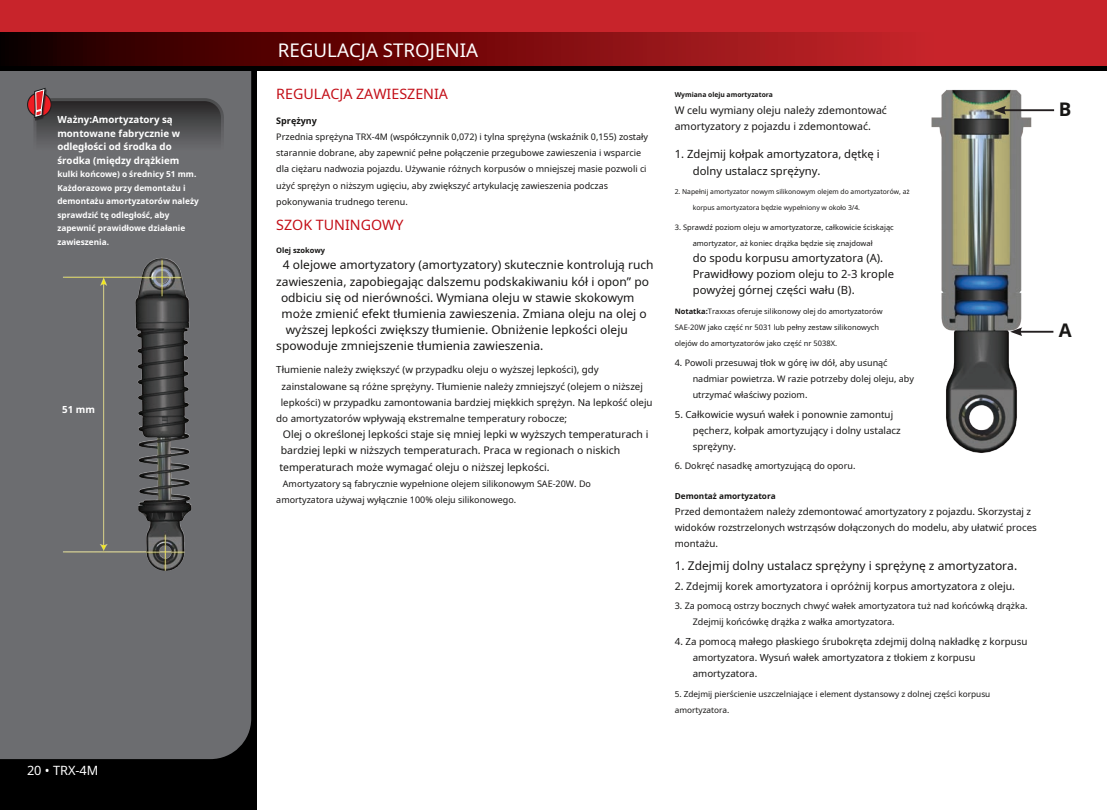
<style>
.page{position:relative;width:1107px;height:810px;background:#fff}
.page>*{position:absolute;margin:0;border:0;box-sizing:border-box;transform-origin:0 0}
.t1{font:18.75px "Noto Sans";color:#fff}
.t2{font:700 18.75px "Noto Sans";color:#171615}
.t3{font:14.25px "Noto Sans";color:#c30e17}
.t4{font:12.75px "Noto Sans";color:#fff}
.t5{font:12px "Noto Sans";color:#171615}
.t6{font:11.25px/16.2px "Noto Sans";color:#171615}
.t7{font:10.5px/16.2px "Noto Sans";color:#171615}
.t8{font:9.75px/16.2px "Noto Sans";color:#171615}
.t9{font:700 9.75px/13.5px "Noto Sans";color:#fff}
.t10{font:9px/16.2px "Noto Sans";color:#171615}
.t11{font:700 9px "Noto Sans";color:#171615}
.t12{font:700 8.25px/13.5px "Noto Sans";color:#fff}
.t13{font:8.25px/16.2px "Noto Sans";color:#171615}
.t14{font:700 8.25px "Noto Sans";color:#171615}
.t15{font:7.5px/16.2px "Noto Sans";color:#171615;text-align:center}
.t16{font:700 7.5px "Noto Sans";color:#171615}
.t17{font:6.75px "Noto Sans";color:#171615}
.t18{font:700 6.75px "Noto Sans";color:#171615}
.s1{font-weight:700}
</style>
<div class="page">
<div style="left:0;top:13px;width:256px;height:797px;background:#000"></div>
<div style="left:0;top:71px;width:251px;height:688px;background:#6c6d70"></div>
<div style="left:0;top:0;width:1107px;height:70px;background:#000"></div>
<div style="left:0;top:0;width:1107px;height:51px;background:#c8242b"></div>
<svg style="left:0;top:32px;width:1107px;height:34px;background:#7f0f12"></svg>
<div style="left:33px;top:98px;width:191px;height:72px;border:3px solid #fff;border-radius:18px"></div>
<svg style="left:28px;top:93px;width:23px;height:23px"></svg>
<div style="left:27px;top:92px;width:25px;height:25px;border:1px solid #231f20;border-radius:50%"></div>
<svg style="left:32px;top:86px;width:190px;height:82px;background:#5a5759"></svg>
<img style="left:931px;top:89px;width:124px;height:364px">
<hr style="left:1003px;top:109px;width:51px;height:2px;background:#231f20">
<svg style="left:994px;top:106px;width:12px;height:9px"></svg>
<hr style="left:1019px;top:331px;width:34px;height:2px;background:#231f20">
<svg style="left:1010px;top:327px;width:12px;height:9px"></svg>
<img style="left:45px;top:254px;width:212px;height:326px">
<p class="t9" style="left:57px;top:113px;width:124px">Ważny:Amortyzatory są montowane fabrycznie w odległości od środka do środka (między drążkiem</p>
<p class="t12" style="left:57px;top:168px;width:143px">kulki końcowe) o średnicy 51 mm.<br>Każdorazowo przy demontażu i demontażu amortyzatorów należy sprawdzić tę odległość, aby zapewnić prawidłowe działanie zawieszenia.</p>
<p class="t9" style="left:62px;top:402px;width:34px">51 mm</p>
<h3 class="t4" style="left:27px;top:761px;width:73px">20 • TRX-4M</h3>
<h1 class="t1" style="left:278px;top:37px;width:202px">REGULACJA STROJENIA</h1>
<h2 class="t3" style="left:276px;top:83px;width:173px">REGULACJA ZAWIESZENIA</h2>
<p class="t18" style="left:675px;top:90px;width:100px">Wymiana oleju amortyzatora</p>
<p class="t7" style="left:675px;top:101px;width:214px">W celu wymiany oleju należy zdemontować amortyzatory z pojazdu i zdemontować.</p>
<h1 class="t2" style="left:1059px;top:96px;width:14px">B</h1>
<p class="t11" style="left:276px;top:114px;width:42px">Sprężyny</p>
<p class="t10" style="left:276px;top:128px;width:373px">Przednia sprężyna TRX-4M (współczynnik 0,072) i tylna sprężyna (wskaźnik 0,155) zostały starannie dobrane, aby zapewnić pełne połączenie przegubowe zawieszenia i wsparcie dla ciężaru nadwozia pojazdu. Używanie różnych korpusów o mniejszej masie pozwoli ci użyć sprężyn o niższym ugięciu, aby zwiększyć artykulację zawieszenia podczas pokonywania trudnego terenu.</p>
<p class="t6" style="left:693px;top:146px;width:189px;text-indent:-18px">1. Zdejmij kołpak amortyzatora, dętkę i dolny ustalacz sprężyny.</p>
<p class="t17" style="left:675px;top:187px;width:236px">2. Napełnij amortyzator nowym silikonowym olejem do amortyzatorów, aż</p>
<p class="t17" style="left:693px;top:203px;width:169px">korpus amortyzatora będzie wypełniony w około 3/4.</p>
<h2 class="t3" style="left:276px;top:214px;width:129px">SZOK TUNINGOWY</h2>
<p class="t15" style="left:675px;top:219px;width:221px">3. Sprawdź poziom oleju w amortyzatorze, całkowicie ściskając amortyzator, aż koniec drążka będzie się znajdował</p>
<p class="t6" style="left:693px;top:250px;width:203px">do spodu korpusu amortyzatora (A).<br>Prawidłowy poziom oleju to 2-3 krople powyżej górnej części wału (B).</p>
<p class="t16" style="left:276px;top:245px;width:50px">Olej szokowy</p>
<h3 class="t5" style="left:283px;top:257px;width:372px">4 olejowe amortyzatory (amortyzatory) skutecznie kontrolują ruch</h3>
<h3 class="t5" style="left:276px;top:273px;width:374px">zawieszenia, zapobiegając dalszemu podskakiwaniu kół i opon” po</h3>
<h3 class="t5" style="left:281px;top:289px;width:355px">odbiciu się od nierówności. Wymiana oleju w stawie skokowym</h3>
<h3 class="t5" style="left:282px;top:305px;width:367px">może zmienić efekt tłumienia zawieszenia. Zmiana oleju na olej o</h3>
<h3 class="t5" style="left:286px;top:321px;width:344px">wyższej lepkości zwiększy tłumienie. Obniżenie lepkości oleju</h3>
<h3 class="t5" style="left:276px;top:338px;width:269px">spowoduje zmniejszenie tłumienia zawieszenia.</h3>
<p class="t15" style="left:675px;top:303px;width:209px;text-align:left"><span class="s1">Notatka:</span>Traxxas oferuje silikonowy olej do amortyzatorów<br>SAE-20W jako część nr 5031 lub pełny zestaw silikonowych olejów do amortyzatorów jako część nr 5038X.</p>
<p class="t8" style="left:276px;top:362px;width:324px">Tłumienie należy zwiększyć (w przypadku oleju o wyższej lepkości), gdy</p>
<p class="t8" style="left:282px;top:378px;width:363px">zainstalowane są różne sprężyny. Tłumienie należy zmniejszyć (olejem o niższej</p>
<p class="t8" style="left:281px;top:394px;width:373px">lepkości) w przypadku zamontowania bardziej miękkich sprężyn. Na lepkość oleju</p>
<p class="t8" style="left:276px;top:410px;width:292px">do amortyzatorów wpływają ekstremalne temperatury robocze;</p>
<p class="t7" style="left:279px;top:426px;width:371px;text-indent:3px">Olej o określonej lepkości staje się mniej lepki w wyższych temperaturach i bardziej lepki w niższych temperaturach. Praca w regionach o niskich temperaturach może wymagać oleju o niższej lepkości.</p>
<p class="t10" style="left:276px;top:475px;width:316px;text-indent:7px">Amortyzatory są fabrycznie wypełnione olejem silikonowym SAE-20W. Do amortyzatora używaj wyłącznie 100% oleju silikonowego.</p>
<p class="t10" style="left:693px;top:354px;width:223px;text-indent:-18px">4. Powoli przesuwaj tłok w górę iw dół, aby usunąć nadmiar powietrza. W razie potrzeby dolej oleju, aby utrzymać właściwy poziom.</p>
<p class="t8" style="left:693px;top:406px;width:209px;text-indent:-18px">5. Całkowicie wysuń wałek i ponownie zamontuj pęcherz, kołpak amortyzujący i dolny ustalacz sprężyny.</p>
<p class="t10" style="left:675px;top:458px;width:182px">6. Dokręć nasadkę amortyzującą do oporu.</p>
<p class="t14" style="left:675px;top:490px;width:102px">Demontaż amortyzatora</p>
<p class="t8" style="left:675px;top:503px;width:364px">Przed demontażem należy zdemontować amortyzatory z pojazdu. Skorzystaj z widoków rozstrzelonych wstrząsów dołączonych do modelu, aby ułatwić proces montażu.</p>
<h3 class="t5" style="left:675px;top:557px;width:344px">1. Zdejmij dolny ustalacz sprężyny i sprężynę z amortyzatora.</h3>
<p class="t7" style="left:675px;top:577px;width:342px">2. Zdejmij korek amortyzatora i opróżnij korpus amortyzatora z oleju.</p>
<p class="t10" style="left:693px;top:598px;width:336px;text-indent:-18px">3. Za pomocą ostrzy bocznych chwyć wałek amortyzatora tuż nad końcówką drążka.<br>Zdejmij końcówkę drążka z wałka amortyzatora.</p>
<p class="t8" style="left:693px;top:633px;width:336px;text-indent:-18px">4. Za pomocą małego płaskiego śrubokręta zdejmij dolną nakładkę z korpusu amortyzatora. Wysuń wałek amortyzatora z tłokiem z korpusu amortyzatora.</p>
<p class="t13" style="left:675px;top:685px;width:317px">5. Zdejmij pierścienie uszczelniające i element dystansowy z dolnej części korpusu amortyzatora.</p>
<h1 class="t2" style="left:1059px;top:317px;width:14px">A</h1>
</div>
